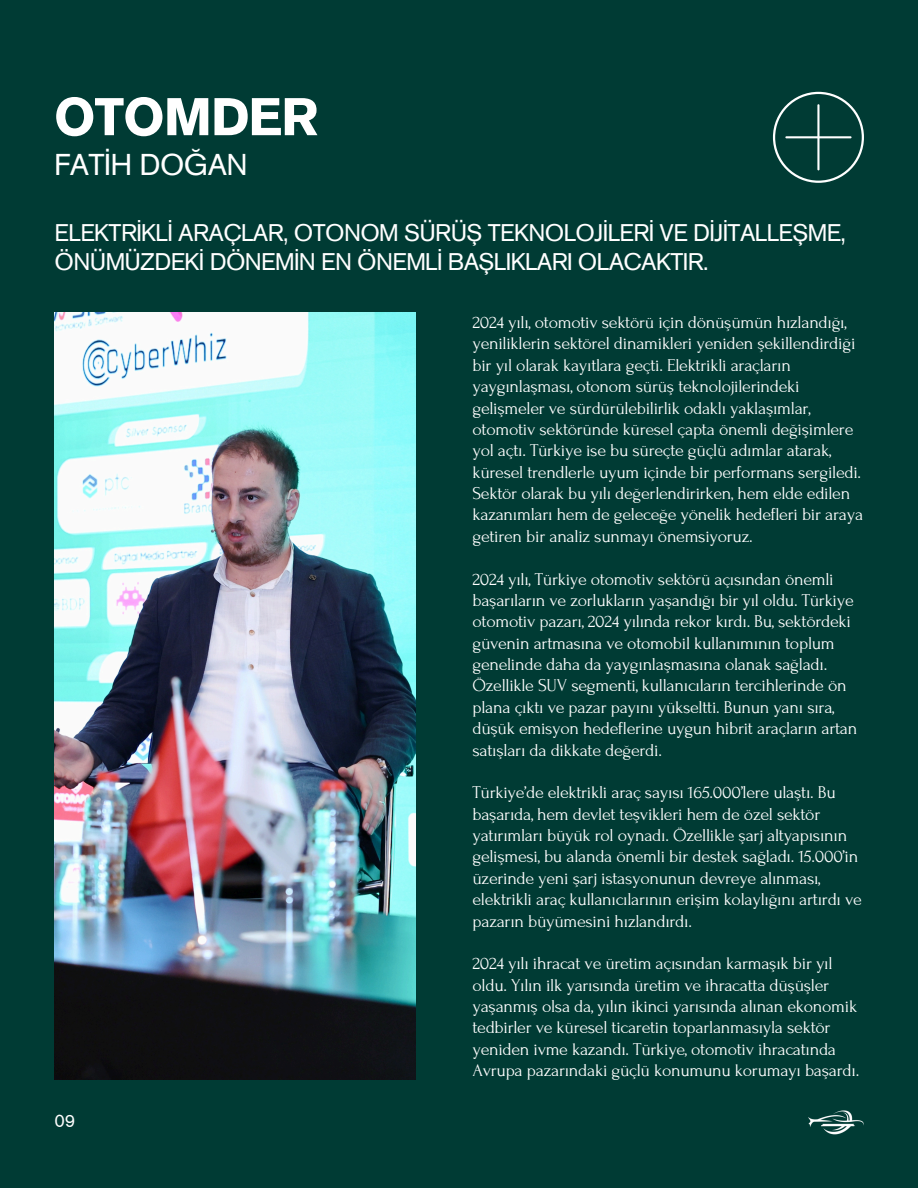
<style>
.page{position:relative;width:918px;height:1188px;background:#003b34}
.page>*{position:absolute;margin:0;border:0;box-sizing:border-box;transform-origin:0 0}
.t1{font:700 52.5px "Akzidenz Grotesk Pro";letter-spacing:-.02em;color:#fff}
.t2{font:30px "Akzidenz Grotesk Pro";letter-spacing:-.02em;color:#fff}
.t3{font:24px/29.2px "Akzidenz Grotesk Pro";letter-spacing:-.025em;color:#fff}
.t4{font:18px/21.3px "Forum";letter-spacing:-.02em;color:#fff}
.t5{font:18px "Akzidenz Grotesk Pro";color:#fff}
</style>
<div class="page">
<svg style="left:773px;top:92px;width:91px;height:91px"></svg>
<img style="left:54px;top:312px;width:361px;height:768px">
<img style="left:808px;top:1110px;width:56px;height:24px">
<h1 class="t1" style="left:54px;top:96px;width:266px">OTOMDER</h1>
<h2 class="t2" style="left:54px;top:152px;width:195px">FATİH DOĞAN</h2>
<h3 class="t3" style="left:55px;top:220px;width:793px">ELEKTRİKLİ ARAÇLAR, OTONOM SÜRÜŞ TEKNOLOJİLERİ VE DİJİTALLEŞME,<br>ÖNÜMÜZDEKİ DÖNEMİN EN ÖNEMLİ BAŞLIKLARI OLACAKTIR.</h3>
<p class="t5" style="left:55px;top:1114px;width:22px">09</p>
<p class="t4" style="left:472px;top:312px;width:392px">2024 yılı, otomotiv sektörü için dönüşümün hızlandığı, yeniliklerin sektörel dinamikleri yeniden şekillendirdiği bir yıl olarak kayıtlara geçti. Elektrikli araçların yaygınlaşması, otonom sürüş teknolojilerindeki gelişmeler ve sürdürülebilirlik odaklı yaklaşımlar, otomotiv sektöründe küresel çapta önemli değişimlere yol açtı. Türkiye ise bu süreçte güçlü adımlar atarak, küresel trendlerle uyum içinde bir performans sergiledi.<br>Sektör olarak bu yılı değerlendirirken, hem elde edilen kazanımları hem de geleceğe yönelik hedefleri bir araya getiren bir analiz sunmayı önemsiyoruz.</p>
<p class="t4" style="left:472px;top:568px;width:386px">2024 yılı, Türkiye otomotiv sektörü açısından önemli başarıların ve zorlukların yaşandığı bir yıl oldu. Türkiye otomotiv pazarı, 2024 yılında rekor kırdı. Bu, sektördeki güvenin artmasına ve otomobil kullanımının toplum genelinde daha da yaygınlaşmasına olanak sağladı.<br>Özellikle SUV segmenti, kullanıcıların tercihlerinde ön plana çıktı ve pazar payını yükseltti. Bunun yanı sıra, düşük emisyon hedeflerine uygun hibrit araçların artan satışları da dikkate değerdi.</p>
<p class="t4" style="left:472px;top:782px;width:391px">Türkiye’de elektrikli araç sayısı 165.000’lere ulaştı. Bu başarıda, hem devlet teşvikleri hem de özel sektör yatırımları büyük rol oynadı. Özellikle şarj altyapısının gelişmesi, bu alanda önemli bir destek sağladı. 15.000’in üzerinde yeni şarj istasyonunun devreye alınması, elektrikli araç kullanıcılarının erişim kolaylığını artırdı ve pazarın büyümesini hızlandırdı.</p>
<p class="t4" style="left:472px;top:953px;width:388px">2024 yılı ihracat ve üretim açısından karmaşık bir yıl oldu. Yılın ilk yarısında üretim ve ihracatta düşüşler yaşanmış olsa da, yılın ikinci yarısında alınan ekonomik tedbirler ve küresel ticaretin toparlanmasıyla sektör yeniden ivme kazandı. Türkiye, otomotiv ihracatında Avrupa pazarındaki güçlü konumunu korumayı başardı.</p>
</div>
